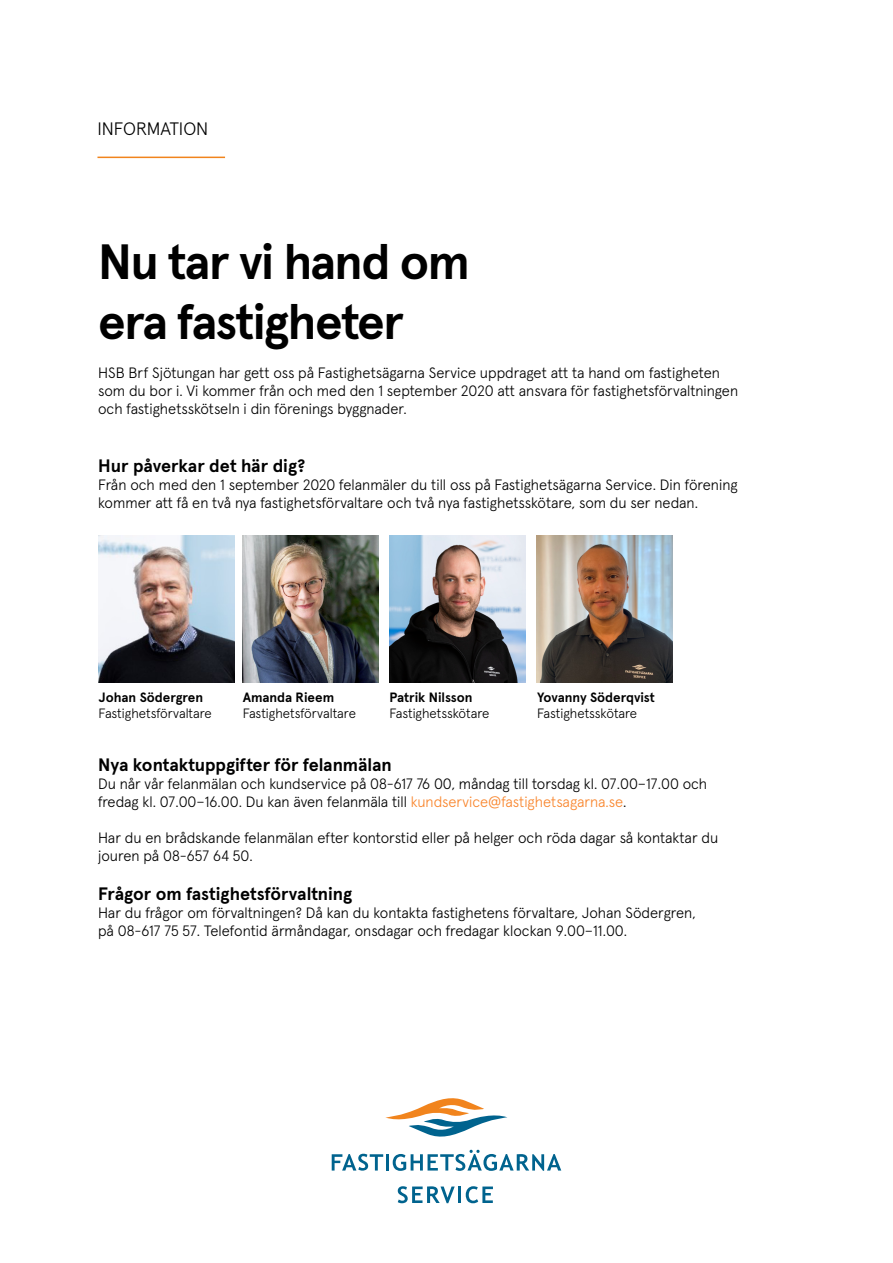
<style>
.page{position:relative;width:893px;height:1263px;background:#fff}
.page>*{position:absolute;margin:0;border:0;box-sizing:border-box;transform-origin:0 0}
.t1{font:700 49.5px/59.4px "Apercu";letter-spacing:-.03em;color:#000}
.t2{font:700 18px "Apercu";letter-spacing:-.005em;color:#000}
.t3{font:300 18px "Apercu";color:#000}
.t4{font:300 15px/18px "Apercu";color:#000}
.t5{font:300 13.5px "Apercu";letter-spacing:-.005em;color:#000}
.t6{font:700 13.5px "Apercu";color:#000}
.s1{color:#f9852c}
</style>
<div class="page">
<svg style="left:332px;top:1154px;width:51px;height:16px"></svg>
<hr style="left:386px;top:1154px;width:3px;height:16px;background:#00638e">
<svg style="left:393px;top:1150px;width:168px;height:21px"></svg>
<svg style="left:385px;top:1098px;width:122px;height:39px"></svg>
<svg style="left:398px;top:1186px;width:57px;height:17px"></svg>
<hr style="left:458px;top:1186px;width:3px;height:17px;background:#00638e">
<svg style="left:466px;top:1186px;width:27px;height:17px"></svg>
<hr style="left:97px;top:157px;width:128px;height:1px;background:#f1841d">
<img style="left:98px;top:536px;width:136px;height:146px">
<img style="left:243px;top:536px;width:136px;height:146px">
<img style="left:389px;top:536px;width:136px;height:146px">
<img style="left:536px;top:536px;width:136px;height:146px">
<p class="t3" style="left:97px;top:115px;width:112px">INFORMATION</p>
<h1 class="t1" style="left:98px;top:228px;width:374px">Nu tar vi hand om era fastigheter</h1>
<p class="t4" style="left:98px;top:363px;width:642px">HSB Brf Sjötungan har gett oss på Fastighetsägarna Service uppdraget att ta hand om fastigheten som du bor i. Vi kommer från och med den 1 september 2020 att ansvara för fastighetsförvaltningen och fastighetsskötseln i din förenings byggnader.</p>
<p class="t2" style="left:98px;top:452px;width:209px">Hur påverkar det här dig?</p>
<p class="t4" style="left:98px;top:474px;width:641px">Från och med den 1 september 2020 felanmäler du till oss på Fastighetsägarna Service. Din förening kommer att få en två nya fastighetsförvaltare och två nya fastighetsskötare, som du ser nedan.</p>
<p class="t6" style="left:99px;top:686px;width:106px">Johan Södergren</p>
<p class="t5" style="left:99px;top:703px;width:115px">Fastighetsförvaltare</p>
<p class="t6" style="left:243px;top:686px;width:93px">Amanda Rieem</p>
<p class="t5" style="left:243px;top:703px;width:115px">Fastighetsförvaltare</p>
<p class="t6" style="left:389px;top:686px;width:85px">Patrik Nilsson</p>
<p class="t5" style="left:389px;top:703px;width:102px">Fastighetsskötare</p>
<p class="t6" style="left:537px;top:686px;width:119px">Yovanny Söderqvist</p>
<p class="t5" style="left:537px;top:703px;width:102px">Fastighetsskötare</p>
<p class="t2" style="left:98px;top:750px;width:295px">Nya kontaktuppgifter för felanmälan</p>
<p class="t4" style="left:98px;top:773px;width:611px">Du når vår felanmälan och kundservice på 08-617 76 00, måndag till torsdag kl. 07.00–17.00 och fredag kl. 07.00–16.00. Du kan även felanmäla till <span class="s1">kundservice@fastighetsagarna.se</span>.</p>
<p class="t4" style="left:98px;top:827px;width:622px">Har du en brådskande felanmälan efter kontorstid eller på helger och röda dagar så kontaktar du jouren på 08-657 64 50.</p>
<p class="t2" style="left:98px;top:880px;width:256px">Frågor om fastighetsförvaltning</p>
<p class="t4" style="left:98px;top:903px;width:599px">Har du frågor om förvaltningen? Då kan du kontakta fastighetens förvaltare, Johan Södergren, på 08-617 75 57. Telefontid ärmåndagar, onsdagar och fredagar klockan 9.00–11.00.</p>
</div>
